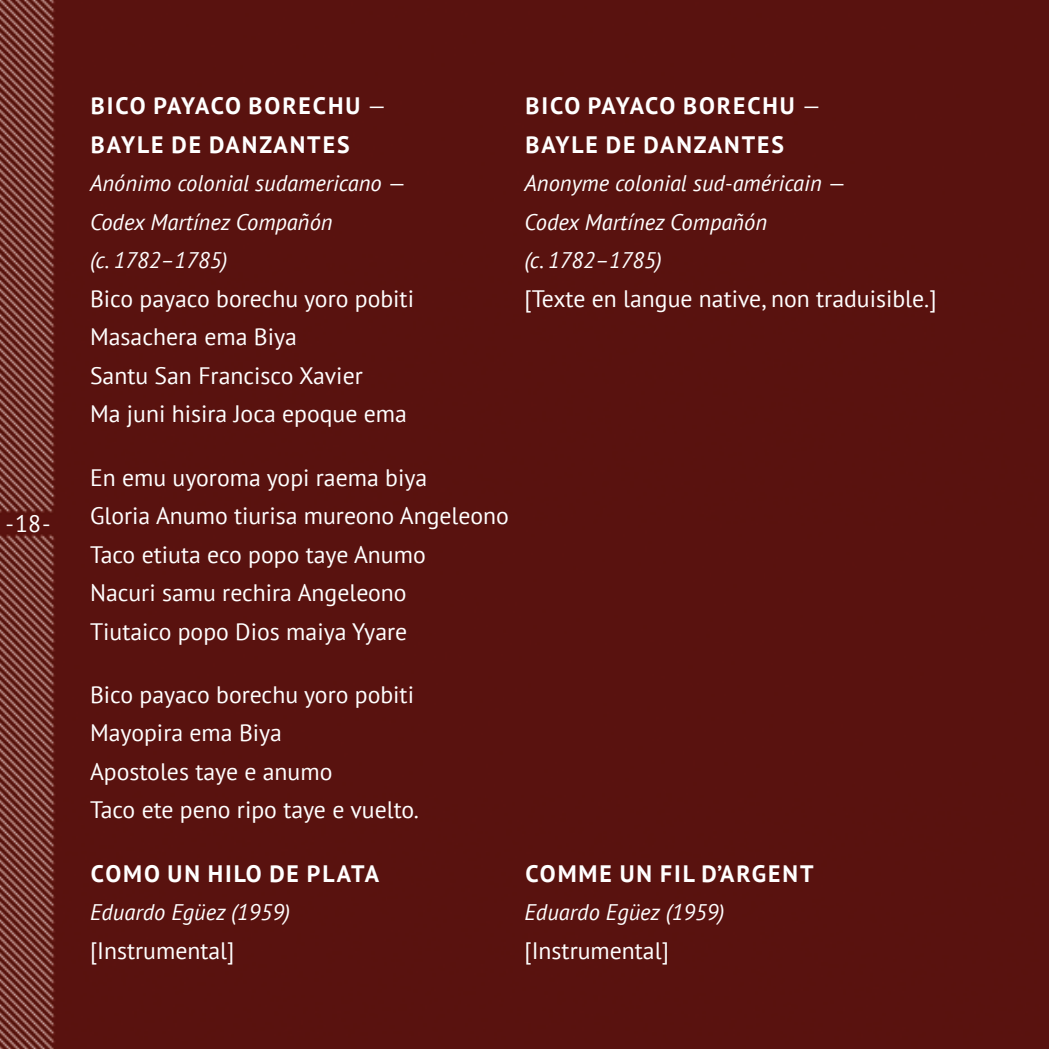
<style>
.page{position:relative;width:1049px;height:1049px;background:#59120f}
.page>*{position:absolute;margin:0;border:0;box-sizing:border-box;transform-origin:0 0}
.t1{font:23.75px/38.5px "PT Sans";color:#fff}
.t2{font:700 23.75px "PT Sans";letter-spacing:.08em;color:#fff}
.t3{font:italic 22.5px/38.5px "PT Sans";color:#fff}
.s1{font-style:normal}
</style>
<div class="page">
<p class="t1" style="left:6px;top:503px;width:47px">-18-</p>
<p class="t2" style="left:91px;top:90px;width:30px">BICO</p>
<p class="t2" style="left:153px;top:90px;width:30px">PAYACO</p>
<p class="t2" style="left:249px;top:90px;width:33px">BORECHU</p>
<p class="t1" style="left:367px;top:86px;width:21px">—</p>
<p class="t2" style="left:91px;top:129px;width:31px">BAYLE</p>
<p class="t2" style="left:171px;top:129px;width:71px">DE DANZANTES</p>
<p class="t3" style="left:90px;top:164px;width:318px">Anónimo colonial sudamericano <span class="s1">—<br></span>Codex Martínez Compañón<br>(c. 1782–1785)</p>
<p class="t1" style="left:90px;top:278px;width:325px">Bico payaco borechu yoro pobiti<br>Masachera ema Biya<br>Santu San Francisco Xavier<br>Ma juni hisira Joca epoque ema</p>
<p class="t2" style="left:525px;top:90px;width:30px">BICO</p>
<p class="t2" style="left:588px;top:90px;width:30px">PAYACO</p>
<p class="t2" style="left:683px;top:90px;width:33px">BORECHU</p>
<p class="t1" style="left:802px;top:86px;width:21px">—</p>
<p class="t2" style="left:525px;top:129px;width:31px">BAYLE</p>
<p class="t2" style="left:606px;top:129px;width:71px">DE DANZANTES</p>
<p class="t3" style="left:524px;top:164px;width:323px">Anonyme colonial sud-américain <span class="s1">—<br></span>Codex Martínez Compañón<br>(c. 1782–1785)</p>
<p class="t1" style="left:524px;top:278px;width:414px">[Texte en langue native, non traduisible.]</p>
<p class="t1" style="left:90px;top:457px;width:420px">En emu uyoroma yopi raema biya<br>Gloria Anumo tiurisa mureono Angeleono<br>Taco etiuta eco popo taye Anumo<br>Nacuri samu rechira Angeleono<br>Tiutaico popo Dios maiya Yyare</p>
<p class="t1" style="left:90px;top:675px;width:330px">Bico payaco borechu yoro pobiti<br>Mayopira ema Biya<br>Apostoles taye e anumo<br>Taco ete peno ripo taye e vuelto.</p>
<p class="t2" style="left:91px;top:858px;width:33px">COMO</p>
<p class="t2" style="left:168px;top:858px;width:70px">UN HILO</p>
<p class="t2" style="left:269px;top:858px;width:68px">DE PLATA</p>
<p class="t3" style="left:90px;top:893px;width:201px">Eduardo Egüez (1959)</p>
<p class="t1" style="left:90px;top:931px;width:146px">[Instrumental]</p>
<p class="t2" style="left:525px;top:858px;width:33px">COMME</p>
<p class="t2" style="left:620px;top:858px;width:53px">UN FIL</p>
<p class="t2" style="left:702px;top:858px;width:36px">D’ARGENT</p>
<p class="t3" style="left:524px;top:893px;width:201px">Eduardo Egüez (1959)</p>
<p class="t1" style="left:524px;top:931px;width:146px">[Instrumental]</p>
</div>
